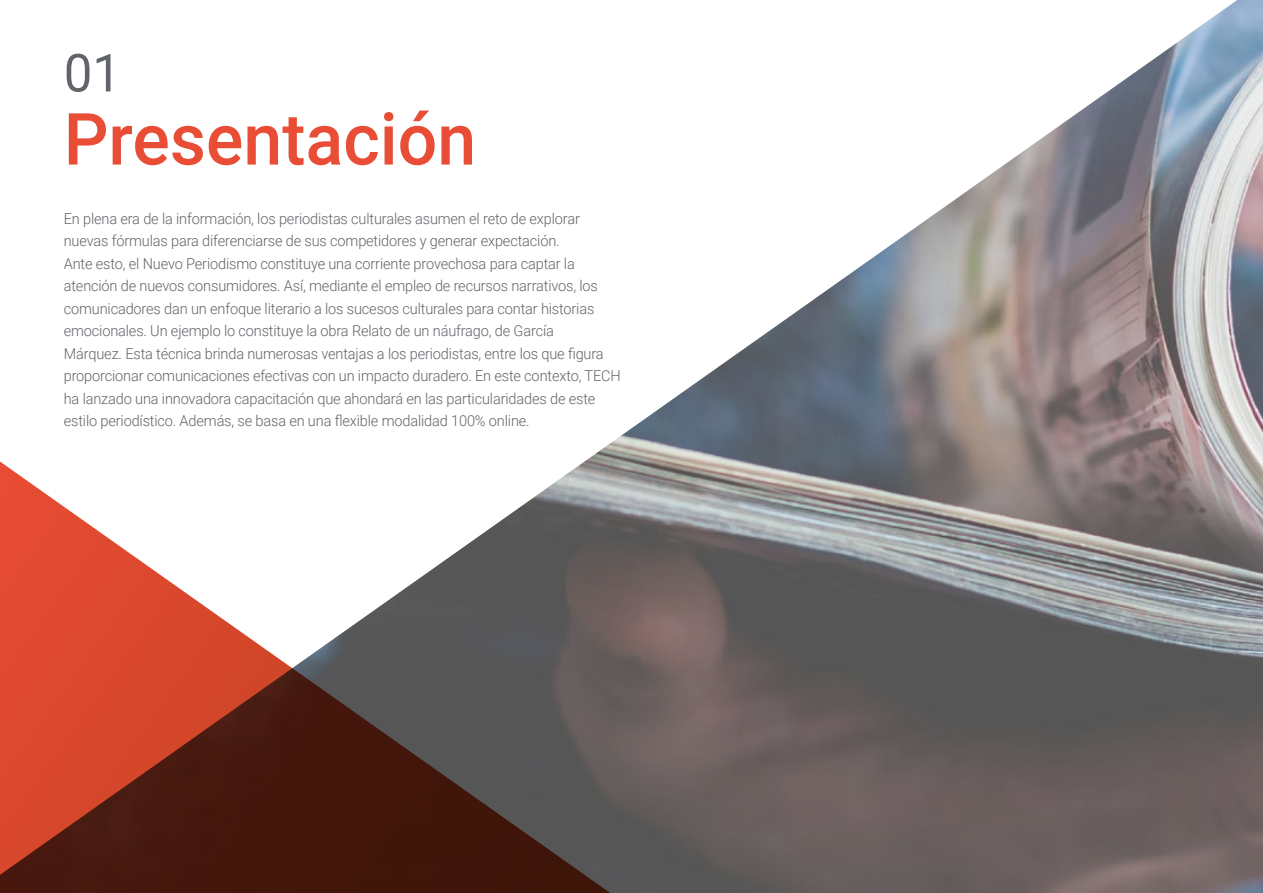
<style>
.page{position:relative;width:1263px;height:893px;background:#fff}
.page>*{position:absolute;margin:0;border:0;box-sizing:border-box;transform-origin:0 0}
.t1{font:500 72px "Roboto";color:#e94d35}
.t2{font:52.5px "Roboto";color:#61646a}
.t3{font:300 15px/22.5px "Roboto";letter-spacing:-.01em;color:#61646a}
</style>
<div class="page">
<img style="left:607px;top:0;width:656px;height:893px">
<svg style="left:0;top:446px;width:640px;height:447px"></svg>
<h2 class="t2" style="left:64px;top:36px;width:59px">01</h2>
<h1 class="t1" style="left:64px;top:89px;width:414px">Presentación</h1>
<p class="t3" style="left:64px;top:207px;width:558px">En plena era de la información, los periodistas culturales asumen el reto de explorar nuevas fórmulas para diferenciarse de sus competidores y generar expectación.<br>Ante esto, el Nuevo Periodismo constituye una corriente provechosa para captar la atención de nuevos consumidores. Así, mediante el empleo de recursos narrativos, los comunicadores dan un enfoque literario a los sucesos culturales para contar historias emocionales. Un ejemplo lo constituye la obra Relato de un náufrago, de García<br>Márquez. Esta técnica brinda numerosas ventajas a los periodistas, entre los que figura proporcionar comunicaciones efectivas con un impacto duradero. En este contexto, TECH ha lanzado una innovadora capacitación que ahondará en las particularidades de este estilo periodístico. Además, se basa en una flexible modalidad 100% online.</p>
</div>
